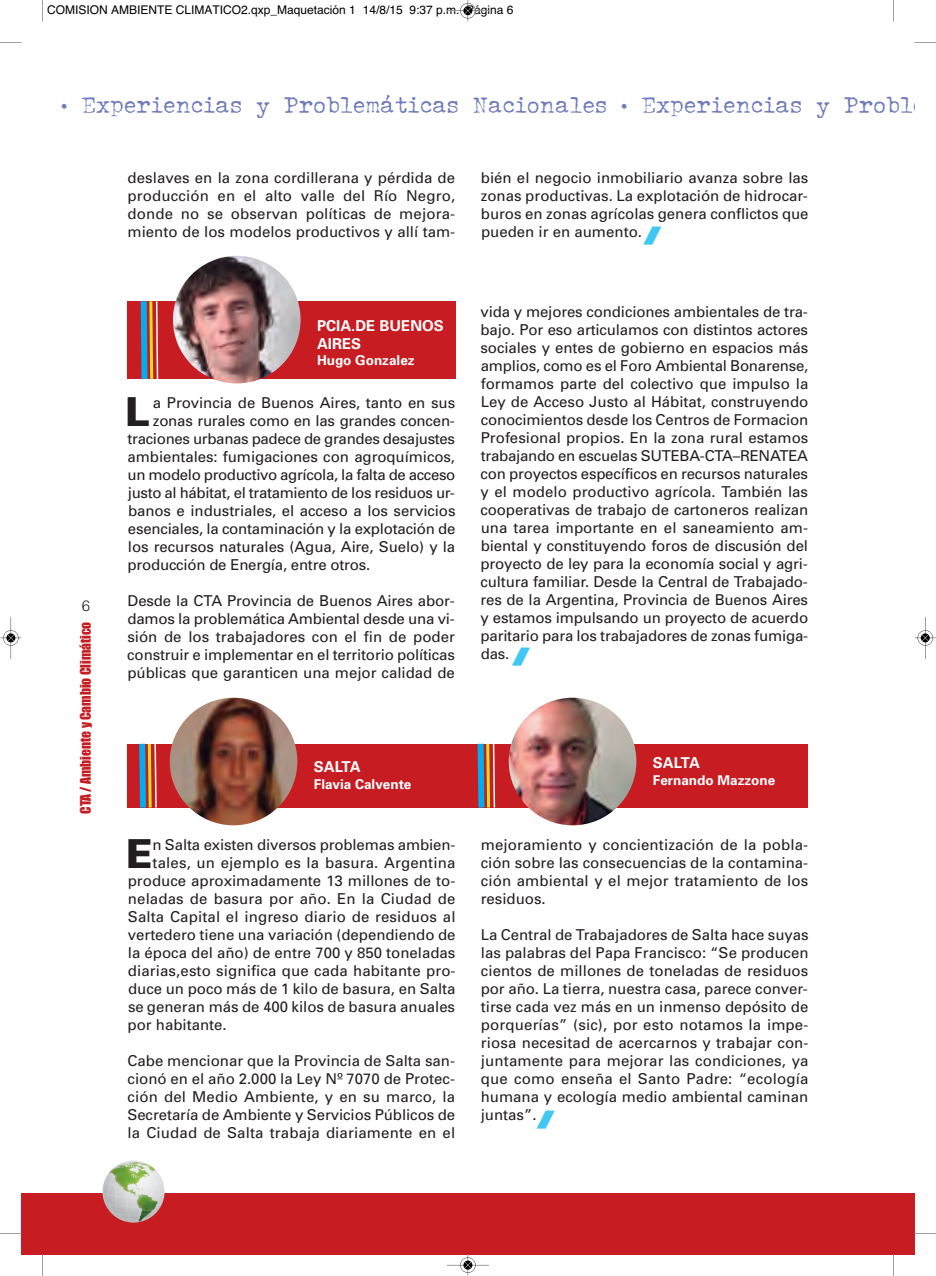
<style>
.page{position:relative;width:936px;height:1276px;background:#fff}
.page>*{position:absolute;margin:0;border:0;box-sizing:border-box;transform-origin:0 0}
.t1{font:900 39.9px "Univers";color:#231f20}
.t2{font:21px "John Doe";letter-spacing:.075em;color:#717cbc}
.t3{font:15px/18px "Univers";color:#231f20;text-align:justify}
.t4{font:15px "Univers";letter-spacing:-.02em;color:#231f20}
.t5{font:15px "Univers";letter-spacing:-.025em;color:#231f20}
.t6{font:700 15px/18px "Univers";color:#fff}
.t7{font:300 15px "Helvetica";color:#231f20}
.t8{font:700 13.5px "Univers";color:#fff}
.t9{font:13.5px "Impact";color:#c61c22}
.t10{font:12px "Helvetica";color:#000}
</style>
<div class="page">
<div style="left:128px;top:744px;width:680px;height:63px;background:#c61c22"></div>
<div style="left:128px;top:301px;width:328px;height:78px;background:#c61c22"></div>
<div style="left:21px;top:1193px;width:873px;height:61px;background:#c61c22"></div>
<svg style="left:102px;top:1160px;width:63px;height:62px"></svg>
<img style="left:138px;top:1210px;width:14px;height:11px">
<div style="left:890px;top:1193px;width:24px;height:61px;background:#c61c22"></div>
<img style="left:173px;top:256px;width:127px;height:127px;border-radius:64px">
<img style="left:170px;top:698px;width:127px;height:127px;border-radius:64px">
<img style="left:508px;top:698px;width:128px;height:127px;border-radius:64px">
<svg style="left:141px;top:301px;width:17px;height:78px"></svg>
<svg style="left:139px;top:744px;width:18px;height:63px"></svg>
<svg style="left:477px;top:744px;width:18px;height:63px"></svg>
<svg style="left:42px;top:0;width:1px;height:21px"></svg>
<svg style="left:0;top:42px;width:21px;height:1px"></svg>
<svg style="left:893px;top:0;width:1px;height:21px"></svg>
<svg style="left:914px;top:42px;width:21px;height:1px"></svg>
<svg style="left:42px;top:1254px;width:1px;height:22px"></svg>
<svg style="left:0;top:1233px;width:21px;height:1px"></svg>
<svg style="left:892px;top:1254px;width:2px;height:22px"></svg>
<svg style="left:914px;top:1233px;width:21px;height:1px"></svg>
<hr style="left:447px;top:11px;width:42px;height:1px;background:#000">
<svg style="left:460px;top:0;width:16px;height:21px"></svg>
<hr style="left:447px;top:1265px;width:42px;height:1px;background:#000">
<svg style="left:460px;top:1254px;width:16px;height:21px"></svg>
<hr style="left:11px;top:617px;width:1px;height:42px;background:#000">
<svg style="left:0;top:630px;width:21px;height:16px"></svg>
<hr style="left:925px;top:617px;width:1px;height:42px;background:#000">
<svg style="left:914px;top:630px;width:21px;height:16px"></svg>
<p class="t10" style="left:47px;top:2px;width:468px">COMISION AMBIENTE CLIMATICO2.qxp_Maquetación 1 14/8/15 9:37 p.m. Página 6</p>
<h2 class="t2" style="left:62px;top:93px;width:864px">• Experiencias y Problemáticas Nacionales • Experiencias y Proble</h2>
<p class="t7" style="left:82px;top:596px;width:10px">6</p>
<p class="t9" style="left:78px;top:814px;width:194px;rotate:-90deg">CTA / Ambiente y Cambio Climático</p>
<p class="t3" style="left:128px;top:170px;width:329px">deslaves en la zona cordillerana y pérdida de producción en el alto valle del Río Negro, donde no se observan políticas de mejora&shy;miento de los modelos productivos y allí tam-</p>
<p class="t3" style="left:481px;top:170px;width:329px">bién el negocio inmobiliario avanza sobre las zonas productivas. La explotación de hidrocar&shy;buros en zonas agrícolas genera conflictos que pueden ir en aumento.</p>
<p class="t6" style="left:317px;top:317px;width:128px">PCIA.DE BUENOS<br>AIRES</p>
<p class="t8" style="left:317px;top:356px;width:99px">Hugo Gonzalez</p>
<h1 class="t1" style="left:125px;top:397px;width:26px">L</h1>
<p class="t3" style="left:153px;top:395px;width:304px">a Provincia de Buenos Aires, tanto en sus</p>
<p class="t3" style="left:153px;top:413px;width:303px">zonas rurales como en las grandes concen-</p>
<p class="t4" style="left:127px;top:433px;width:329px">traciones urbanas padece de grandes desajustes</p>
<p class="t3" style="left:127px;top:449px;width:329px">ambientales: fumigaciones con agroquímicos,</p>
<p class="t5" style="left:127px;top:469px;width:329px">un modelo productivo agrícola, la falta de acceso</p>
<p class="t4" style="left:128px;top:487px;width:328px">justo al hábitat, el tratamiento de los residuos ur-</p>
<p class="t3" style="left:128px;top:503px;width:329px">banos e industriales, el acceso a los servicios</p>
<p class="t3" style="left:128px;top:521px;width:329px">esenciales, la contaminación y la explotación de</p>
<p class="t3" style="left:128px;top:539px;width:329px">los recursos naturales (Agua, Aire, Suelo) y la</p>
<p class="t3" style="left:128px;top:557px;width:244px">producción de Energía, entre otros.</p>
<p class="t3" style="left:127px;top:593px;width:329px">Desde la CTA Provincia de Buenos Aires abor&shy;damos la problemática Ambiental desde una vi&shy;sión de los trabajadores con el fin de poder construir e implementar en el territorio políticas públicas que garanticen una mejor calidad de</p>
<p class="t3" style="left:480px;top:304px;width:329px">vida y mejores condiciones ambientales de tra&shy;bajo. Por eso articulamos con distintos actores sociales y entes de gobierno en espacios más amplios, como es el Foro Ambiental Bonarense, formamos parte del colectivo que impulso la Ley de Acceso Justo al Hábitat, construyendo conocimientos desde los Centros de Formacion Profesional propios. En la zona rural estamos trabajando en escuelas SUTEBA-CTA–RENATEA con proyectos específicos en recursos naturales y el modelo productivo agrícola. También las cooperativas de trabajo de cartoneros realizan una tarea importante en el saneamiento am&shy;biental y constituyendo foros de discusión del proyecto de ley para la economía social y agri&shy;cultura familiar. Desde la Central de Trabajado&shy;res de la Argentina, Provincia de Buenos Aires y estamos impulsando un proyecto de acuerdo paritario para los trabajadores de zonas fumiga&shy;das.</p>
<p class="t6" style="left:314px;top:759px;width:48px">SALTA</p>
<p class="t8" style="left:314px;top:779px;width:99px">Flavia Calvente</p>
<h1 class="t1" style="left:126px;top:839px;width:28px">E</h1>
<p class="t3" style="left:152px;top:836px;width:304px">n Salta existen diversos problemas ambien-</p>
<p class="t3" style="left:153px;top:854px;width:304px">tales, un ejemplo es la basura. Argentina</p>
<p class="t3" style="left:128px;top:872px;width:329px">produce aproximadamente 13 millones de to-</p>
<p class="t3" style="left:128px;top:890px;width:329px">neladas de basura por año. En la Ciudad de</p>
<p class="t3" style="left:128px;top:908px;width:329px">Salta Capital el ingreso diario de residuos al</p>
<p class="t3" style="left:128px;top:926px;width:329px">vertedero tiene una variación (dependiendo de</p>
<p class="t3" style="left:128px;top:944px;width:329px">la época del año) de entre 700 y 850 toneladas</p>
<p class="t3" style="left:128px;top:962px;width:329px">diarias,esto significa que cada habitante pro-</p>
<p class="t3" style="left:128px;top:980px;width:329px">duce un poco más de 1 kilo de basura, en Salta</p>
<p class="t3" style="left:128px;top:998px;width:328px">se generan más de 400 kilos de basura anuales</p>
<p class="t3" style="left:127px;top:1016px;width:101px">por habitante.</p>
<p class="t3" style="left:127px;top:1052px;width:329px">Cabe mencionar que la Provincia de Salta san&shy;cionó en el año 2.000 la Ley Nº 7070 de Protec&shy;ción del Medio Ambiente, y en su marco, la Secretaría de Ambiente y Servicios Públicos de la Ciudad de Salta trabaja diariamente en el</p>
<p class="t6" style="left:652px;top:755px;width:48px">SALTA</p>
<p class="t8" style="left:652px;top:775px;width:124px">Fernando Mazzone</p>
<p class="t3" style="left:480px;top:836px;width:329px">mejoramiento y concientización de la pobla&shy;ción sobre las consecuencias de la contamina&shy;ción ambiental y el mejor tratamiento de los residuos.</p>
<p class="t3" style="left:480px;top:926px;width:329px">La Central de Trabajadores de Salta hace suyas las palabras del Papa Francisco: “Se producen cientos de millones de toneladas de residuos por año. La tierra, nuestra casa, parece conver&shy;tirse cada vez más en un inmenso depósito de porquerías” (sic), por esto notamos la impe&shy;riosa necesitad de acercarnos y trabajar con&shy;juntamente para mejorar las condiciones, ya que como enseña el Santo Padre: “ecología humana y ecología medio ambiental caminan juntas”.</p>
</div>
